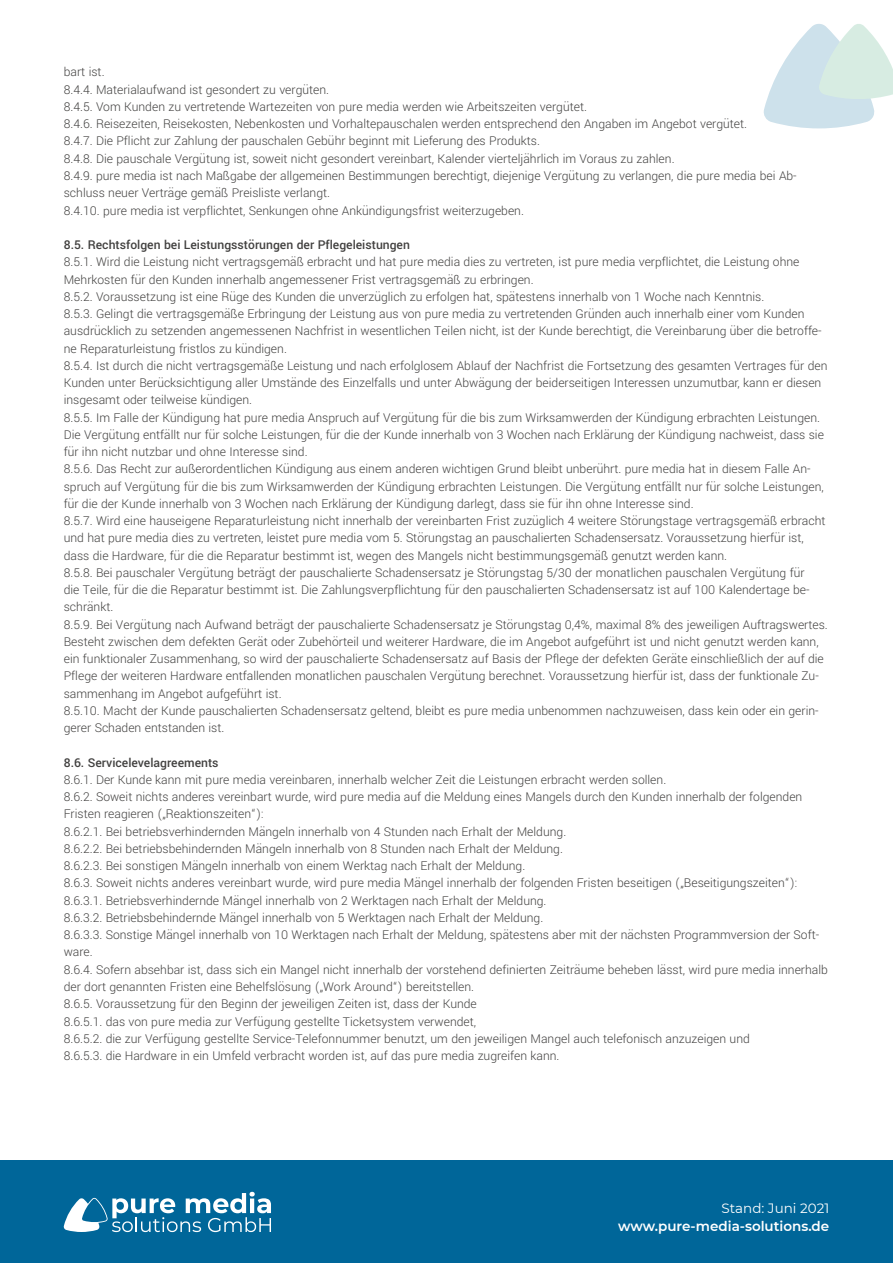
<style>
.page{position:relative;width:893px;height:1263px;background:#fff}
.page>*{position:absolute;margin:0;border:0;box-sizing:border-box;transform-origin:0 0}
.t1{font:300 13.5px/17.2px "Yantramanav";color:#424140}
.t2{font:500 13.5px "Yantramanav";color:#424140}
.t3{font:600 13.5px "Montserrat";color:#fff}
.t4{font:13.5px "Montserrat";color:#fff}
</style>
<div class="page">
<div style="left:0;top:1161px;width:893px;height:102px;background:#069"></div>
<svg style="left:63px;top:1192px;width:208px;height:40px"></svg>
<svg style="left:763px;top:24px;width:130px;height:104px"></svg>
<p class="t1" style="left:64px;top:64px;width:734px">bart ist.<br>8.4.4. Materialaufwand ist gesondert zu vergüten.<br>8.4.5. Vom Kunden zu vertretende Wartezeiten von pure media werden wie Arbeitszeiten vergütet.<br>8.4.6. Reisezeiten, Reisekosten, Nebenkosten und Vorhaltepauschalen werden entsprechend den Angaben im Angebot vergütet.<br>8.4.7. Die Pflicht zur Zahlung der pauschalen Gebühr beginnt mit Lieferung des Produkts.<br>8.4.8. Die pauschale Vergütung ist, soweit nicht gesondert vereinbart, Kalender vierteljährlich im Voraus zu zahlen.<br>8.4.9. pure media ist nach Maßgabe der allgemeinen Bestimmungen berechtigt, diejenige Vergütung zu verlangen, die pure media bei Ab&shy;schluss neuer Verträge gemäß Preisliste verlangt.<br>8.4.10. pure media ist verpflichtet, Senkungen ohne Ankündigungsfrist weiterzugeben.</p>
<p class="t2" style="left:64px;top:236px;width:348px">8.5. Rechtsfolgen bei Leistungsstörungen der Pflegeleistungen</p>
<p class="t1" style="left:64px;top:253px;width:766px">8.5.1. Wird die Leistung nicht vertragsgemäß erbracht und hat pure media dies zu vertreten, ist pure media verpflichtet, die Leistung ohne Mehrkosten für den Kunden innerhalb angemessener Frist vertragsgemäß zu erbringen.<br>8.5.2. Voraussetzung ist eine Rüge des Kunden die unverzüglich zu erfolgen hat, spätestens innerhalb von 1 Woche nach Kenntnis.<br>8.5.3. Gelingt die vertragsgemäße Erbringung der Leistung aus von pure media zu vertretenden Gründen auch innerhalb einer vom Kunden ausdrücklich zu setzenden angemessenen Nachfrist in wesentlichen Teilen nicht, ist der Kunde berechtigt, die Vereinbarung über die betroffe&shy;ne Reparaturleistung fristlos zu kündigen.<br>8.5.4. Ist durch die nicht vertragsgemäße Leistung und nach erfolglosem Ablauf der Nachfrist die Fortsetzung des gesamten Vertrages für den Kunden unter Berücksichtigung aller Umstände des Einzelfalls und unter Abwägung der beiderseitigen Interessen unzumutbar, kann er diesen insgesamt oder teilweise kündigen.<br>8.5.5. Im Falle der Kündigung hat pure media Anspruch auf Vergütung für die bis zum Wirksamwerden der Kündigung erbrachten Leistungen.<br>Die Vergütung entfällt nur für solche Leistungen, für die der Kunde innerhalb von 3 Wochen nach Erklärung der Kündigung nachweist, dass sie für ihn nicht nutzbar und ohne Interesse sind.<br>8.5.6. Das Recht zur außerordentlichen Kündigung aus einem anderen wichtigen Grund bleibt unberührt. pure media hat in diesem Falle An&shy;spruch auf Vergütung für die bis zum Wirksamwerden der Kündigung erbrachten Leistungen. Die Vergütung entfällt nur für solche Leistungen, für die der Kunde innerhalb von 3 Wochen nach Erklärung der Kündigung darlegt, dass sie für ihn ohne Interesse sind.<br>8.5.7. Wird eine hauseigene Reparaturleistung nicht innerhalb der vereinbarten Frist zuzüglich 4 weitere Störungstage vertragsgemäß erbracht und hat pure media dies zu vertreten, leistet pure media vom 5. Störungstag an pauschalierten Schadensersatz. Voraussetzung hierfür ist, dass die Hardware, für die die Reparatur bestimmt ist, wegen des Mangels nicht bestimmungsgemäß genutzt werden kann.<br>8.5.8. Bei pauschaler Vergütung beträgt der pauschalierte Schadensersatz je Störungstag 5/30 der monatlichen pauschalen Vergütung für<br>die Teile, für die die Reparatur bestimmt ist. Die Zahlungsverpflichtung für den pauschalierten Schadensersatz ist auf 100 Kalendertage be&shy;schränkt.<br>8.5.9. Bei Vergütung nach Aufwand beträgt der pauschalierte Schadensersatz je Störungstag 0,4%, maximal 8% des jeweiligen Auftragswertes.<br>Besteht zwischen dem defekten Gerät oder Zubehörteil und weiterer Hardware, die im Angebot aufgeführt ist und nicht genutzt werden kann, ein funktionaler Zusammenhang, so wird der pauschalierte Schadensersatz auf Basis der Pflege der defekten Geräte einschließlich der auf die Pflege der weiteren Hardware entfallenden monatlichen pauschalen Vergütung berechnet. Voraussetzung hierfür ist, dass der funktionale Zu&shy;sammenhang im Angebot aufgeführt ist.<br>8.5.10. Macht der Kunde pauschalierten Schadensersatz geltend, bleibt es pure media unbenommen nachzuweisen, dass kein oder ein gerin&shy;gerer Schaden entstanden ist.</p>
<p class="t2" style="left:64px;top:754px;width:156px">8.6. Servicelevelagreements</p>
<p class="t1" style="left:64px;top:771px;width:766px">8.6.1. Der Kunde kann mit pure media vereinbaren, innerhalb welcher Zeit die Leistungen erbracht werden sollen.<br>8.6.2. Soweit nichts anderes vereinbart wurde, wird pure media auf die Meldung eines Mangels durch den Kunden innerhalb der folgenden Fristen reagieren („Reaktionszeiten“):<br>8.6.2.1. Bei betriebsverhindernden Mängeln innerhalb von 4 Stunden nach Erhalt der Meldung.<br>8.6.2.2. Bei betriebsbehindernden Mängeln innerhalb von 8 Stunden nach Erhalt der Meldung.<br>8.6.2.3. Bei sonstigen Mängeln innerhalb von einem Werktag nach Erhalt der Meldung.<br>8.6.3. Soweit nichts anderes vereinbart wurde, wird pure media Mängel innerhalb der folgenden Fristen beseitigen („Beseitigungszeiten“):<br>8.6.3.1. Betriebsverhindernde Mängel innerhalb von 2 Werktagen nach Erhalt der Meldung.<br>8.6.3.2. Betriebsbehindernde Mängel innerhalb von 5 Werktagen nach Erhalt der Meldung.<br>8.6.3.3. Sonstige Mängel innerhalb von 10 Werktagen nach Erhalt der Meldung, spätestens aber mit der nächsten Programmversion der Soft&shy;ware.<br>8.6.4. Sofern absehbar ist, dass sich ein Mangel nicht innerhalb der vorstehend definierten Zeiträume beheben lässt, wird pure media innerhalb der dort genannten Fristen eine Behelfslösung („Work Around“) bereitstellen.<br>8.6.5. Voraussetzung für den Beginn der jeweiligen Zeiten ist, dass der Kunde<br>8.6.5.1. das von pure media zur Verfügung gestellte Ticketsystem verwendet,<br>8.6.5.2. die zur Verfügung gestellte Service-Telefonnummer benutzt, um den jeweiligen Mangel auch telefonisch anzuzeigen und<br>8.6.5.3. die Hardware in ein Umfeld verbracht worden ist, auf das pure media zugreifen kann.</p>
<p class="t4" style="left:721px;top:1199px;width:109px">Stand: Juni 2021</p>
<p class="t3" style="left:618px;top:1217px;width:212px">www.pure-media-solutions.de</p>
</div>
